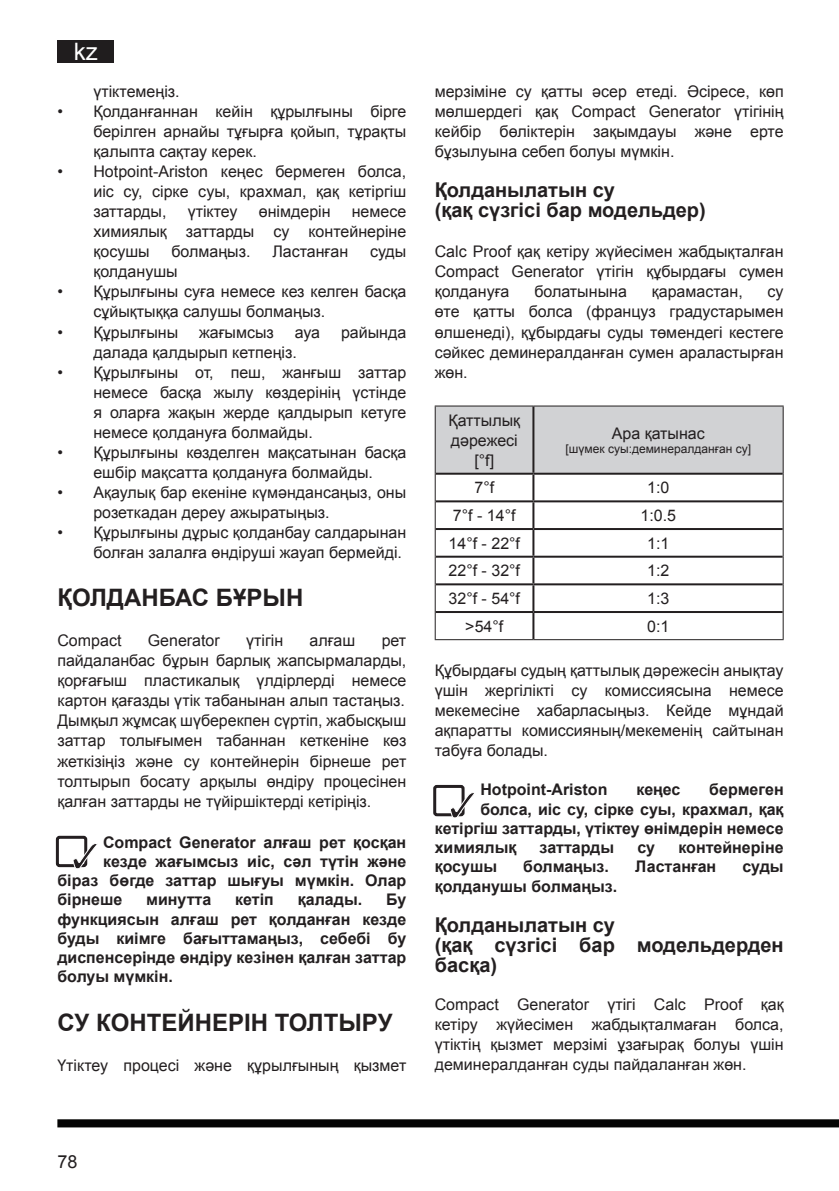
<style>
.page{position:relative;width:839px;height:1191px;background:#fff}
.page>*{position:absolute;margin:0;border:0;box-sizing:border-box;transform-origin:0 0}
.t1{font:700 24px "Arial";color:#231f20}
.t2{font:24px "Arial";color:#fff}
.t3{font:700 20px/20px "Arial";color:#231f20}
.t4{font:18px "Arial";color:#231f20}
.t5{font:16px/20px "Arial";color:#231f20;text-align:justify}
.t6{font:700 16px/19.2px "Arial";color:#231f20;text-align:justify}
.t7{font:12px "Arial";color:#231f20}
</style>
<div class="page">
<div style="left:57px;top:40px;width:57px;height:23px;background:#201d1e"></div>
<svg style="left:57px;top:1119px;width:781px;height:8px"></svg>
<div style="left:56px;top:835px;width:31px;height:32px;border:3px solid #241f21;border-radius:2px"></div>
<svg style="left:73px;top:842px;width:24px;height:27px"></svg>
<hr style="left:434px;top:405px;width:99px;height:1px;background:#231f20">
<hr style="left:533px;top:405px;width:250px;height:1px;background:#231f20">
<svg style="left:434px;top:406px;width:349px;height:233px"></svg>
<hr style="left:434px;top:639px;width:99px;height:1px;background:#231f20">
<hr style="left:533px;top:639px;width:250px;height:1px;background:#231f20">
<hr style="left:532px;top:406px;width:2px;height:66px;background:#231f20">
<hr style="left:435px;top:472px;width:98px;height:2px;background:#231f20">
<hr style="left:533px;top:472px;width:249px;height:2px;background:#231f20">
<hr style="left:532px;top:474px;width:2px;height:26px;background:#231f20">
<hr style="left:435px;top:500px;width:98px;height:2px;background:#231f20">
<hr style="left:533px;top:500px;width:249px;height:2px;background:#231f20">
<hr style="left:532px;top:502px;width:2px;height:26px;background:#231f20">
<hr style="left:435px;top:528px;width:98px;height:2px;background:#231f20">
<hr style="left:533px;top:528px;width:249px;height:2px;background:#231f20">
<hr style="left:532px;top:530px;width:2px;height:25px;background:#231f20">
<hr style="left:435px;top:555px;width:98px;height:2px;background:#231f20">
<hr style="left:533px;top:555px;width:249px;height:2px;background:#231f20">
<hr style="left:532px;top:557px;width:2px;height:26px;background:#231f20">
<hr style="left:435px;top:583px;width:98px;height:2px;background:#231f20">
<hr style="left:533px;top:583px;width:249px;height:2px;background:#231f20">
<hr style="left:532px;top:585px;width:2px;height:26px;background:#231f20">
<hr style="left:435px;top:611px;width:98px;height:2px;background:#231f20">
<hr style="left:533px;top:611px;width:249px;height:2px;background:#231f20">
<hr style="left:532px;top:613px;width:2px;height:26px;background:#231f20">
<div style="left:433px;top:785px;width:31px;height:31px;border:3px solid #241f21;border-radius:2px"></div>
<svg style="left:450px;top:791px;width:24px;height:27px"></svg>
<h1 class="t2" style="left:74px;top:35px;width:25px">kz</h1>
<p class="t5" style="left:93px;top:82px;width:88px">үтіктемеңіз.</p>
<p class="t5" style="left:93px;top:102px;width:314px;text-indent:-36px">• Қолданғаннан кейін құрылғыны бірге берілген арнайы тұғырға қойып, тұрақты қалыпта сақтау керек.</p>
<p class="t5" style="left:93px;top:162px;width:314px;text-indent:-36px">• Hotpoint-Ariston кеңес бермеген болса, иіс су, сірке суы, крахмал, қақ кетіргіш заттарды,</p>
<p class="t5" style="left:188px;top:202px;width:51px">үтіктеу</p>
<p class="t5" style="left:259px;top:202px;width:73px">өнімдерін</p>
<p class="t5" style="left:93px;top:202px;width:314px;text-indent:258px">немесе химиялық заттарды су контейнеріне қосушы</p>
<p class="t5" style="left:171px;top:242px;width:81px">болмаңыз.</p>
<p class="t5" style="left:272px;top:242px;width:77px">Ластанған</p>
<p class="t5" style="left:370px;top:242px;width:38px">суды</p>
<p class="t5" style="left:93px;top:262px;width:86px">қолданушы</p>
<p class="t5" style="left:93px;top:282px;width:314px;text-indent:-36px">• Құрылғыны суға немесе кез келген басқа сұйықтыққа салушы болмаңыз.</p>
<p class="t5" style="left:57px;top:322px;width:122px">• Құрылғыны</p>
<p class="t5" style="left:199px;top:322px;width:76px">жағымсыз</p>
<p class="t5" style="left:294px;top:322px;width:27px">ауа</p>
<p class="t5" style="left:341px;top:322px;width:67px">райында</p>
<p class="t5" style="left:93px;top:342px;width:205px">далада қалдырып кетпеңіз.</p>
<p class="t5" style="left:93px;top:362px;width:314px;text-indent:-36px">• Құрылғыны от, пеш, жанғыш заттар немесе басқа жылу көздерінің үстінде я оларға жақын жерде қалдырып кетуге немесе қолдануға болмайды.</p>
<p class="t5" style="left:57px;top:442px;width:350px;text-align:center">• Құрылғыны көзделген мақсатынан басқа ешбір мақсатта қолдануға болмайды.</p>
<p class="t5" style="left:93px;top:482px;width:314px;text-indent:-36px">• Ақаулық бар екеніне күмәндансаңыз, оны розеткадан дереу ажыратыңыз.</p>
<p class="t5" style="left:57px;top:522px;width:350px;text-align:right">• Құрылғыны дұрыс қолданбау салдарынан болған залалға өндіруші жауап бермейді.</p>
<h1 class="t1" style="left:57px;top:582px;width:247px">ҚОЛДАНБАС БҰРЫН</h1>
<p class="t5" style="left:57px;top:631px;width:66px">Compact</p>
<p class="t5" style="left:148px;top:631px;width:74px">Generator</p>
<p class="t5" style="left:246px;top:631px;width:39px">үтігін</p>
<p class="t5" style="left:309px;top:631px;width:47px">алғаш</p>
<p class="t5" style="left:57px;top:631px;width:350px;text-indent:324px">рет пайдаланбас бұрын барлық жапсырмаларды, қорғағыш пластикалық үлдірлерді немесе картон қағазды үтік табанынан алып тастаңыз.<br>Дымқыл жұмсақ шүберекпен сүртіп, жабысқыш заттар толығымен табаннан кеткеніне көз жеткізіңіз және су контейнерін бірнеше рет толтырып босату арқылы өндіру процесінен қалған заттарды не түйіршіктерді кетіріңіз.</p>
<p class="t6" style="left:103px;top:833px;width:305px">Compact Generator алғаш рет қосқан</p>
<p class="t6" style="left:103px;top:852px;width:305px">кезде жағымсыз иіс, сәл түтін және</p>
<p class="t6" style="left:57px;top:871px;width:350px">біраз бөгде заттар шығуы мүмкін. Олар</p>
<p class="t6" style="left:57px;top:890px;width:66px">бірнеше</p>
<p class="t6" style="left:146px;top:890px;width:67px">минутта</p>
<p class="t6" style="left:235px;top:890px;width:40px">кетіп</p>
<p class="t6" style="left:298px;top:890px;width:66px">қалады.</p>
<p class="t6" style="left:57px;top:890px;width:350px;text-indent:328px">Бу функциясын алғаш рет қолданған кезде буды киімге бағыттамаңыз, себебі бу диспенсерінде өндіру кезінен қалған заттар болуы мүмкін.</p>
<h1 class="t1" style="left:57px;top:1006px;width:336px">СУ КОНТЕЙНЕРІН ТОЛТЫРУ</h1>
<p class="t5" style="left:57px;top:1055px;width:350px">Үтіктеу процесі және құрылғының қызмет</p>
<p class="t5" style="left:434px;top:82px;width:350px">мерзіміне су қатты әсер етеді. Әсіресе, көп мөлшердегі қақ Compact Generator үтігінің кейбір бөліктерін зақымдауы және ерте бұзылуына себеп болуы мүмкін.</p>
<p class="t3" style="left:434px;top:181px;width:272px">Қолданылатын су<br>(қақ сүзгісі бар модельдер)</p>
<p class="t5" style="left:434px;top:242px;width:350px">Calc Proof қақ кетіру жүйесімен жабдықталған Compact Generator үтігін құбырдағы сумен қолдануға</p>
<p class="t5" style="left:534px;top:282px;width:94px">болатынына</p>
<p class="t5" style="left:651px;top:282px;width:92px">қарамастан,</p>
<p class="t5" style="left:434px;top:282px;width:350px;text-indent:333px">су өте қатты болса (француз градустарымен өлшенеді), құбырдағы суды төмендегі кестеге сәйкес деминералданған сумен араластырған жөн.</p>
<p class="t5" style="left:448px;top:410px;width:73px;text-align:center">Қаттылық дәрежесі [°f]</p>
<p class="t5" style="left:611px;top:423px;width:95px">Ара қатынас</p>
<p class="t7" style="left:565px;top:440px;width:187px">[шүмек суы:деминералданған су]</p>
<p class="t5" style="left:474px;top:478px;width:21px">7°f</p>
<p class="t5" style="left:647px;top:478px;width:24px">1:0</p>
<p class="t5" style="left:453px;top:505px;width:64px">7°f - 14°f</p>
<p class="t5" style="left:640px;top:505px;width:37px">1:0.5</p>
<p class="t5" style="left:448px;top:533px;width:73px">14°f - 22°f</p>
<p class="t5" style="left:647px;top:533px;width:24px">1:1</p>
<p class="t5" style="left:448px;top:561px;width:73px">22°f - 32°f</p>
<p class="t5" style="left:647px;top:561px;width:24px">1:2</p>
<p class="t5" style="left:448px;top:588px;width:73px">32°f - 54°f</p>
<p class="t5" style="left:647px;top:588px;width:24px">1:3</p>
<p class="t5" style="left:465px;top:616px;width:39px">&gt;54°f</p>
<p class="t5" style="left:647px;top:616px;width:24px">0:1</p>
<p class="t5" style="left:434px;top:660px;width:350px">Құбырдағы судың қаттылық дәрежесін анықтау үшін жергілікті су комиссиясына немесе мекемесіне хабарласыңыз. Кейде мұндай ақпаратты комиссияның/мекеменің сайтынан табуға болады.</p>
<p class="t6" style="left:480px;top:780px;width:129px">Hotpoint-Ariston</p>
<p class="t6" style="left:636px;top:780px;width:46px">кеңес</p>
<p class="t6" style="left:709px;top:780px;width:76px">бермеген</p>
<p class="t6" style="left:480px;top:800px;width:305px">болса, иіс су, сірке суы, крахмал, қақ</p>
<p class="t6" style="left:434px;top:819px;width:350px">кетіргіш заттарды, үтіктеу өнімдерін немесе</p>
<p class="t6" style="left:434px;top:838px;width:83px">химиялық</p>
<p class="t6" style="left:539px;top:838px;width:76px">заттарды</p>
<p class="t6" style="left:637px;top:838px;width:19px">су</p>
<p class="t6" style="left:678px;top:838px;width:107px">контейнеріне</p>
<p class="t6" style="left:434px;top:857px;width:64px">қосушы</p>
<p class="t6" style="left:523px;top:857px;width:87px">болмаңыз.</p>
<p class="t6" style="left:635px;top:857px;width:83px">Ластанған</p>
<p class="t6" style="left:742px;top:857px;width:43px">суды</p>
<p class="t6" style="left:434px;top:876px;width:184px">қолданушы болмаңыз.</p>
<p class="t3" style="left:434px;top:915px;width:350px">Қолданылатын су<br>(қақ сүзгісі бар модельдерден басқа)</p>
<p class="t5" style="left:434px;top:994px;width:350px">Compact Generator үтігі Calc Proof қақ кетіру жүйесімен жабдықталмаған болса, үтіктің қызмет мерзімі ұзағырақ болуы үшін деминералданған суды пайдаланған жөн.</p>
<p class="t4" style="left:57px;top:1149px;width:22px">78</p>
</div>
